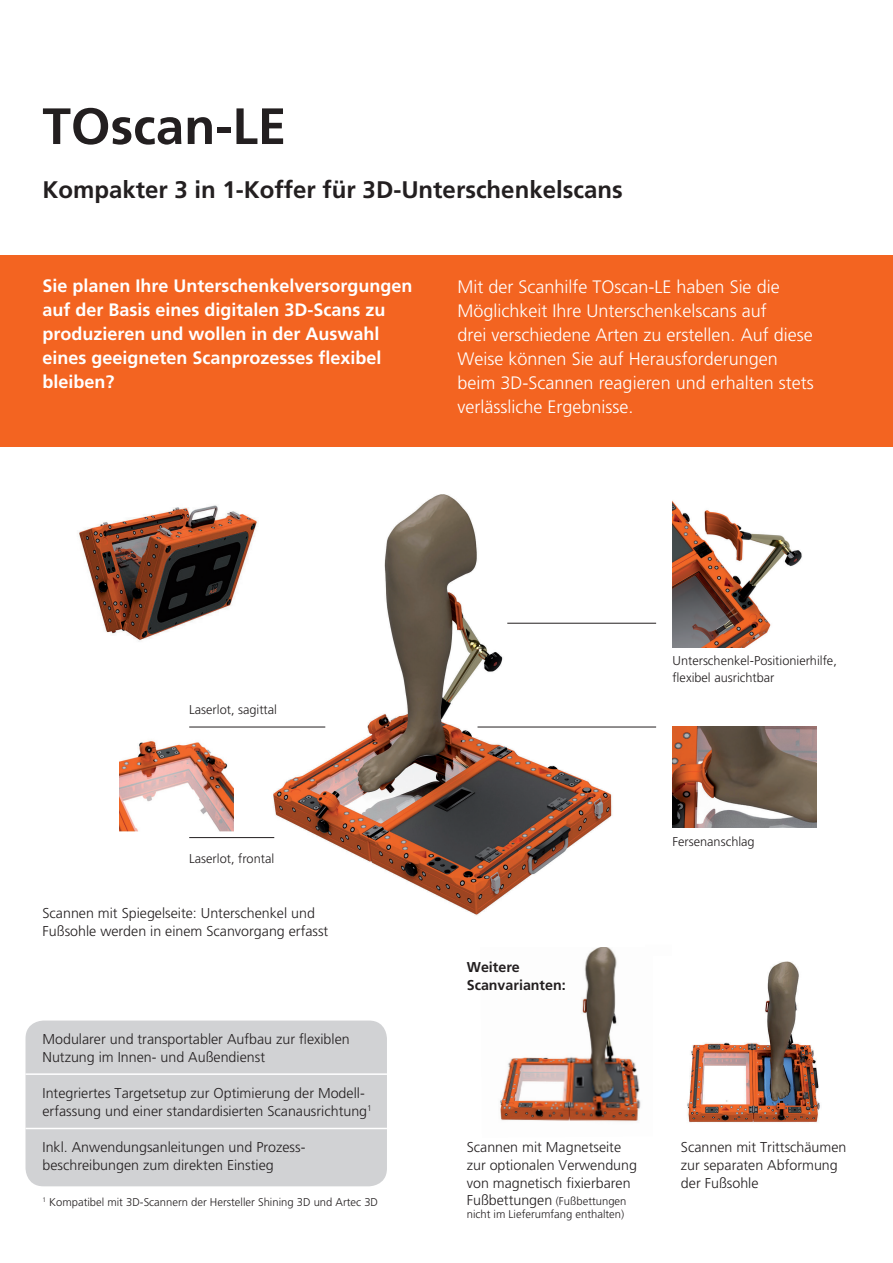
<style>
.page{position:relative;width:893px;height:1263px;background:#fff}
.page>*{position:absolute;margin:0;border:0;box-sizing:border-box;transform-origin:0 0}
.t1{font:700 51px "Frutiger";color:#231f20}
.t2{font:700 24px "Frutiger";color:#231f20}
.t3{font:300 18px/24px "Frutiger";color:#fff}
.t4{font:700 18px/24px "Frutiger";color:#fff}
.t5{font:300 14.25px/18px "Frutiger";color:#231f20}
.t6{font:700 14.25px/18px "Frutiger";color:#231f20}
.t7{font:300 12.75px/16.5px "Frutiger";color:#231f20}
.t8{font:300 11.25px/13.5px "Frutiger";color:#231f20}
.s1{font-size:14.25px}
</style>
<div class="page">
<div style="left:0;top:255px;width:893px;height:192px;background:#f36421"></div>
<img style="left:500px;top:947px;width:141px;height:175px">
<img style="left:223px;top:494px;width:421px;height:421px">
<div style="left:26px;top:1020px;width:361px;height:166px;background:#d1d2d4;border-radius:18px"></div>
<hr style="left:26px;top:1073px;width:361px;height:2px;background:#fff">
<hr style="left:26px;top:1128px;width:361px;height:1px;background:#fff">
<img style="left:687px;top:961px;width:133px;height:162px">
<img style="left:79px;top:495px;width:184px;height:151px">
<img style="left:673px;top:501px;width:129px;height:147px">
<img style="left:673px;top:727px;width:144px;height:101px">
<img style="left:119px;top:738px;width:115px;height:93px">
<hr style="left:507px;top:623px;width:149px;height:1px;background:#231f20">
<hr style="left:477px;top:727px;width:179px;height:1px;background:#231f20">
<hr style="left:189px;top:727px;width:136px;height:1px;background:#231f20">
<hr style="left:189px;top:837px;width:85px;height:1px;background:#231f20">
<h1 class="t1" style="left:43px;top:96px;width:245px">TOscan-LE</h1>
<h2 class="t2" style="left:43px;top:176px;width:582px">Kompakter 3 in 1-Koffer für 3D-Unterschenkelscans</h2>
<p class="t4" style="left:43px;top:274px;width:372px">Sie planen Ihre Unterschenkelversorgungen auf der Basis eines digitalen 3D-Scans zu produzieren und wollen in der Auswahl eines geeigneten Scanprozesses flexibel bleiben?</p>
<p class="t3" style="left:458px;top:274px;width:358px">Mit der Scanhilfe TOscan-LE haben Sie die Möglichkeit Ihre Unterschenkelscans auf<br>drei verschiedene Arten zu erstellen. Auf diese Weise können Sie auf Herausforderungen beim 3D-Scannen reagieren und erhalten stets verlässliche Ergebnisse.</p>
<p class="t7" style="left:189px;top:701px;width:89px">Laserlot, sagittal</p>
<p class="t7" style="left:189px;top:850px;width:86px">Laserlot, frontal</p>
<p class="t5" style="left:43px;top:904px;width:287px">Scannen mit Spiegelseite: Unterschenkel und<br>Fußsohle werden in einem Scanvorgang erfasst</p>
<p class="t5" style="left:43px;top:1030px;width:309px">Modularer und transportabler Aufbau zur flexiblen<br>Nutzung im Innen- und Außendienst</p>
<p class="t5" style="left:43px;top:1084px;width:331px">Integriertes Targetsetup zur Optimierung der Modell&shy;erfassung und einer standardisierten Scanausrichtung<sup>1</sup></p>
<p class="t5" style="left:43px;top:1138px;width:264px">Inkl. Anwendungsanleitungen und Prozess&shy;beschreibungen zum direkten Einstieg</p>
<p class="t8" style="left:43px;top:1195px;width:337px"><sup>1</sup> Kompatibel mit 3D-Scannern der Hersteller Shining 3D und Artec 3D</p>
<p class="t7" style="left:673px;top:653px;width:166px">Unterschenkel-Positionierhilfe, flexibel ausrichtbar</p>
<p class="t6" style="left:467px;top:958px;width:100px">Weitere<br>Scanvarianten:</p>
<p class="t7" style="left:673px;top:833px;width:84px">Fersenanschlag</p>
<p class="t5" style="left:467px;top:1138px;width:172px">Scannen mit Magnetseite zur optionalen Verwendung von magnetisch fixierbaren</p>
<p class="t8" style="left:467px;top:1194px;width:161px"><span class="s1">Fußbettungen</span> (Fußbettungen nicht im Lieferumfang enthalten)</p>
<p class="t5" style="left:681px;top:1138px;width:167px">Scannen mit Trittschäumen zur separaten Abformung der Fußsohle</p>
</div>
